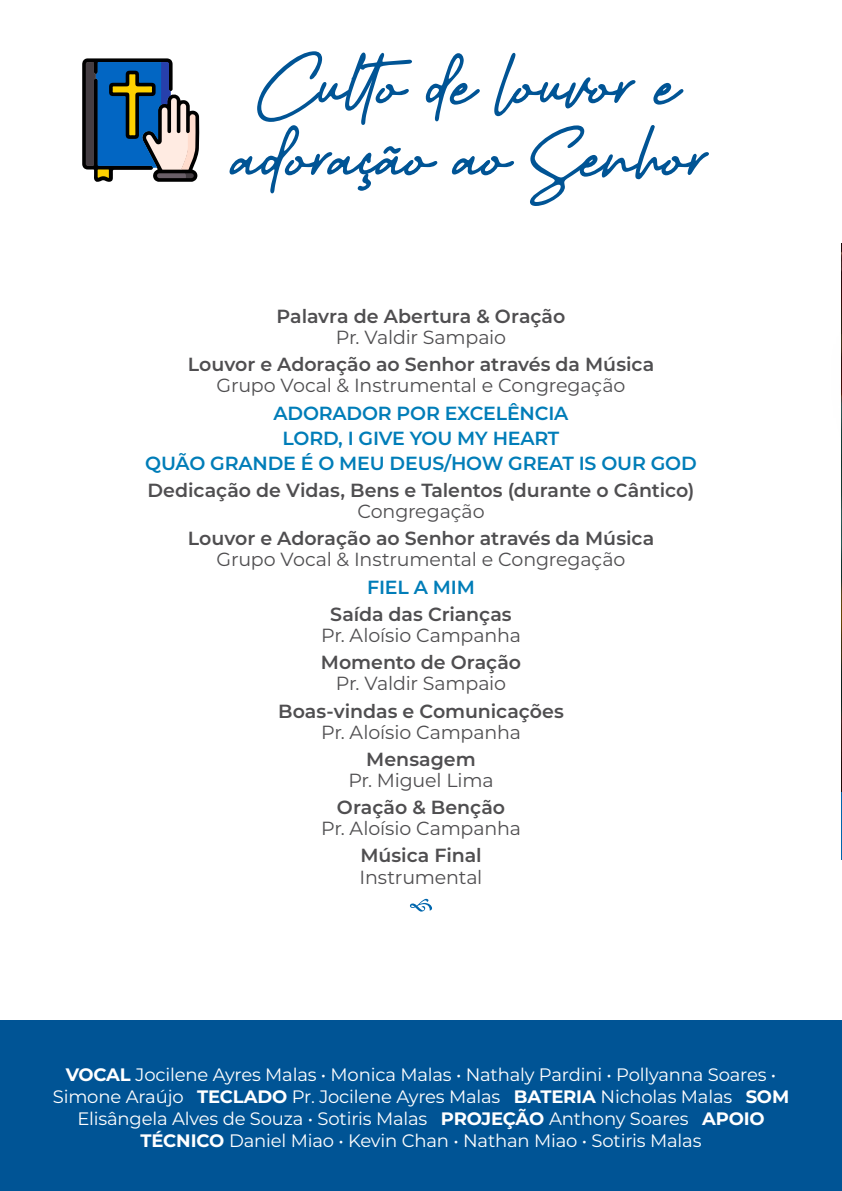
<style>
.page{position:relative;width:842px;height:1191px;background:#fff}
.page>*{position:absolute;margin:0;border:0;box-sizing:border-box;transform-origin:0 0}
.Titulo_1{font:112px "Better Yesterday italic";color:#005495}
.Lista_1_linha{font:600 19px/21px "Montserrat";letter-spacing:-.005em;color:#4f4e50;text-align:center}
.Lista_1_linha-2{font:19px/21px "Montserrat";letter-spacing:-.01em;color:#4f4e50;text-align:center}
.Música_última{font:600 19px "Montserrat";letter-spacing:-.01em;color:#007db8}
.Música{font:600 19px "Montserrat";letter-spacing:-.01em;color:#007db8}
.Título_rodapé{font:18px/22px "Montserrat";letter-spacing:-.01em;color:#fff;text-align:center}
.s1{font-weight:400}
.s2{font-weight:600}
.s3{font-weight:700}
</style>
<div class="page">
<svg style="left:82px;top:58px;width:117px;height:124px;background:#58748b"></svg>
<svg style="left:410px;top:899px;width:22px;height:12px"></svg>
<img style="left:841px;top:243px;width:1px;height:548px">
<svg style="left:841px;top:243px;width:1px;height:300px"></svg>
<div style="left:0;top:1020px;width:842px;height:171px;background:#005495"></div>
<p class="Titulo_1" style="left:255px;top:33px;width:418px">Culto de louvor e</p>
<p class="Titulo_1" style="left:226px;top:105px;width:476px">adoração ao Senhor</p>
<p class="Lista_1_linha" style="left:277px;top:305px;width:290px">Palavra de Abertura &amp; Oração<br><span class="s1">Pr. Valdir Sampaio</span></p>
<p class="Lista_1_linha" style="left:188px;top:353px;width:468px">Louvor e Adoração ao Senhor através da Música<br><span class="s1">Grupo Vocal &amp; Instrumental e Congregação</span></p>
<p class="Música" style="left:273px;top:400px;width:297px">ADORADOR POR EXCELÊNCIA</p>
<p class="Música" style="left:283px;top:425px;width:278px">LORD, I GIVE YOU MY HEART</p>
<p class="Música_última" style="left:145px;top:450px;width:553px">QUÃO GRANDE É O MEU DEUS/HOW GREAT IS OUR GOD</p>
<p class="Lista_1_linha" style="left:147px;top:479px;width:549px">Dedicação de Vidas, Bens e Talentos (durante o Cântico)<br><span class="s1">Congregação</span></p>
<p class="Lista_1_linha" style="left:188px;top:527px;width:468px">Louvor e Adoração ao Senhor através da Música<br><span class="s1">Grupo Vocal &amp; Instrumental e Congregação</span></p>
<p class="Música_última" style="left:367px;top:574px;width:109px">FIEL A MIM</p>
<p class="Lista_1_linha-2" style="left:321px;top:603px;width:201px"><span class="s2">Saída das Crianças<br></span>Pr. Aloísio Campanha</p>
<p class="Lista_1_linha-2" style="left:321px;top:651px;width:202px"><span class="s2">Momento de Oração<br></span>Pr. Valdir Sampaio</p>
<p class="Lista_1_linha" style="left:278px;top:699px;width:287px">Boas-vindas e Comunicações<br><span class="s1">Pr. Aloísio Campanha</span></p>
<p class="Lista_1_linha-2" style="left:348px;top:747px;width:147px"><span class="s2">Mensagem<br></span>Pr. Miguel Lima</p>
<p class="Lista_1_linha-2" style="left:321px;top:795px;width:201px"><span class="s2">Oração &amp; Benção<br></span>Pr. Aloísio Campanha</p>
<p class="Lista_1_linha-2" style="left:360px;top:843px;width:124px;line-height:22px;text-align:left"><span class="s2">Música Final<br></span>Instrumental</p>
<p class="Título_rodapé" style="left:53px;top:1062px;width:738px"><span class="s3">VOCAL</span> Jocilene Ayres Malas • Monica Malas • Nathaly Pardini • Pollyanna Soares • Simone Araújo <span class="s3">TECLADO</span> Pr. Jocilene Ayres Malas <span class="s3">BATERIA</span> Nicholas Malas <span class="s3">SOM </span>Elisângela Alves de Souza • Sotiris Malas <span class="s3">PROJEÇÃO</span> Anthony Soares <span class="s3">APOIO TÉCNICO</span> Daniel Miao • Kevin Chan • Nathan Miao • Sotiris Malas</p>
</div>
